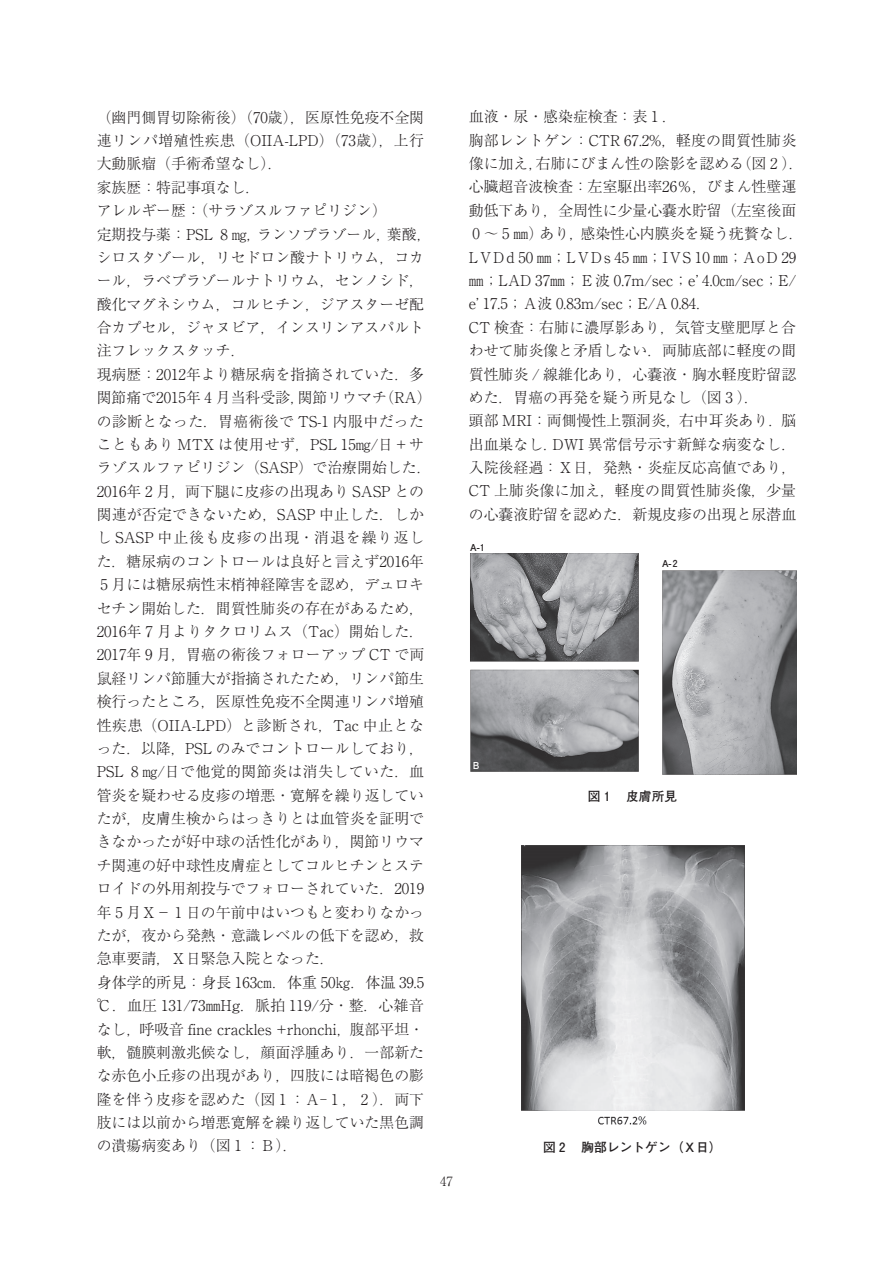
<style>
.page{position:relative;width:893px;height:1263px;background:#fff}
.page>*{position:absolute;margin:0;border:0;box-sizing:border-box;transform-origin:0 0}
.t1{font:300 14.85px/23.4px "Ryumin Pr 6 N";color:#231f20}
.t2{font:700 12.75px "Futo Go B101 Pr 6 N";color:#231f20}
.t3{font:300 12.75px "Ryumin Pr 6 N";color:#231f20}
.t4{font:700 9.6px "Futo Go B101 Pr 6 N";color:#231f20}
.t5{font:700 9.6px "Futo Go B101 Pr 6 N";color:#fff}
</style>
<div class="page">
<img style="left:521px;top:845px;width:223px;height:280px">
<img style="left:470px;top:553px;width:326px;height:221px">
<div style="left:659px;top:555px;width:18px;height:11px;background:#fff"></div>
<svg style="left:470px;top:662px;width:5px;height:6px"></svg>
<p class="t1" style="left:97px;top:104px;width:336px">（幽門側胃切除術後）（70歳），医原性免疫不全関連リンパ増殖性疾患（OIIA-LPD）（73歳），上行大動脈瘤（手術希望なし）．<br>家族歴：特記事項なし．<br>アレルギー歴：（サラゾスルファピリジン）<br>定期投与薬：PSL 8 ㎎，ランソプラゾール，葉酸，シロスタゾール，リセドロン酸ナトリウム，コカール，ラベプラゾールナトリウム，センノシド，酸化マグネシウム，コルヒチン，ジアスターゼ配合カプセル，ジャヌビア，インスリンアスパルト注フレックスタッチ．<br>現病歴：2012年より糖尿病を指摘されていた．多関節痛で2015年 4 月当科受診，関節リウマチ（RA）の診断となった．胃癌術後で TS-1 内服中だったこともあり MTX は使用せず，PSL 15㎎/日＋サラゾスルファピリジン（SASP）で治療開始した．<br>2016年 2 月，両下腿に皮疹の出現あり SASP との関連が否定できないため，SASP 中止した．しかし SASP 中止後も皮疹の出現・消退を繰り返した．糖尿病のコントロールは良好と言えず2016年<br>5 月には糖尿病性末梢神経障害を認め，デュロキセチン開始した．間質性肺炎の存在があるため，<br>2016年 7 月よりタクロリムス（Tac）開始した．<br>2017年 9 月，胃癌の術後フォローアップ CT で両鼠経リンパ節腫大が指摘されたため，リンパ節生検行ったところ，医原性免疫不全関連リンパ増殖性疾患（OIIA-LPD）と診断され，Tac 中止となった．以降，PSL のみでコントロールしており，<br>PSL 8 ㎎/日で他覚的関節炎は消失していた．血管炎を疑わせる皮疹の増悪・寛解を繰り返していたが，皮膚生検からはっきりとは血管炎を証明できなかったが好中球の活性化があり，関節リウマチ関連の好中球性皮膚症としてコルヒチンとステロイドの外用剤投与でフォローされていた．2019年 5 月Ｘ－ 1 日の午前中はいつもと変わりなかったが，夜から発熱・意識レベルの低下を認め，救急車要請，Ｘ日緊急入院となった．<br>身体学的所見：身長 163㎝．体重 50㎏．体温 39.5 ℃．血圧 131/73㎜Hg．脈拍 119/分・整．心雑音なし，呼吸音 fine crackles +rhonchi，腹部平坦・軟，髄膜刺激兆候なし，顔面浮腫あり．一部新たな赤色小丘疹の出現があり，四肢には暗褐色の膨隆を伴う皮疹を認めた（図 1 ：Ａ- 1 ， 2 ）．両下肢には以前から増悪寛解を繰り返していた黒色調の潰瘍病変あり（図 1 ：Ｂ）．</p>
<p class="t1" style="left:469px;top:104px;width:336px">血液・尿・感染症検査：表 1 ．<br>胸部レントゲン：CTR 67.2%，軽度の間質性肺炎像に加え，右肺にびまん性の陰影を認める（図 2 ）．心臓超音波検査：左室駆出率26％，びまん性壁運動低下あり，全周性に少量心嚢水貯留（左室後面<br>0 〜 5 ㎜）あり，感染性心内膜炎を疑う疣贅なし．<br>LVDd 50㎜；LVDs 45㎜；IVS 10㎜；AoD 29㎜；LAD 37㎜；Ｅ波 0.7m/sec；e’ 4.0㎝/sec；E/ e’ 17.5；Ａ波 0.83m/sec；E/A 0.84．<br>CT 検査：右肺に濃厚影あり，気管支壁肥厚と合わせて肺炎像と矛盾しない．両肺底部に軽度の間質性肺炎 / 線維化あり，心嚢液・胸水軽度貯留認めた．胃癌の再発を疑う所見なし（図 3 ）．<br>頭部 MRI：両側慢性上顎洞炎，右中耳炎あり．脳出血巣なし．DWI 異常信号示す新鮮な病変なし．入院後経過：Ｘ日，発熱・炎症反応高値であり，<br>CT 上肺炎像に加え，軽度の間質性肺炎像，少量の心嚢液貯留を認めた．新規皮疹の出現と尿潜血</p>
<p class="t4" style="left:470px;top:540px;width:16px">A-1</p>
<p class="t4" style="left:662px;top:555px;width:17px">A-2</p>
<p class="t5" style="left:473px;top:757px;width:8px">B</p>
<p class="t2" style="left:588px;top:786px;width:91px">図 1 　皮膚所見</p>
<p class="t2" style="left:543px;top:1137px;width:180px">図 2 　胸部レントゲン（Ｘ日）</p>
<p class="t3" style="left:440px;top:1171px;width:14px">47</p>
</div>
